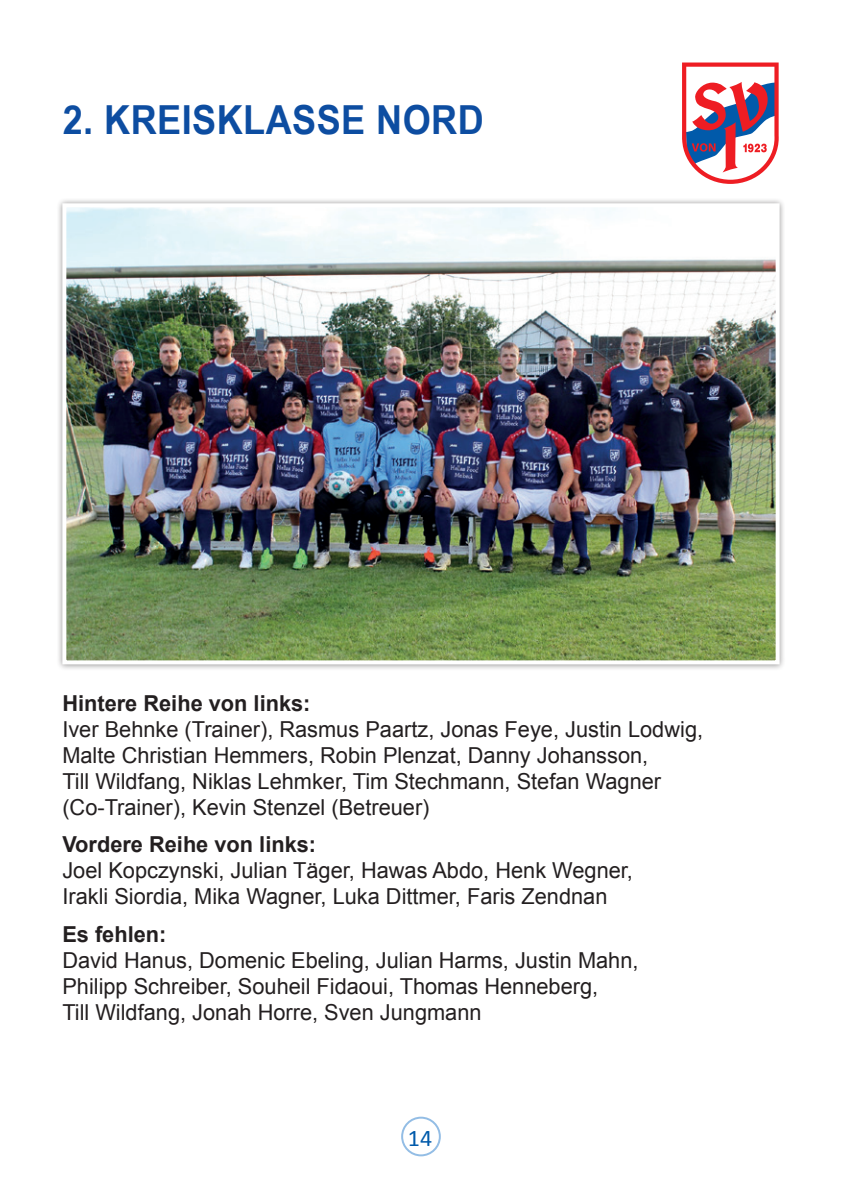
<style>
.page{position:relative;width:842px;height:1191px;background:#fff}
.page>*{position:absolute;margin:0;border:0;box-sizing:border-box;transform-origin:0 0}
.t1{font:700 40px "Arial Narrow";letter-spacing:.01em;color:#0d4da1;scale:1.1 1}
.t2{font:24px "Calibri";color:#015aaa}
.t3{font:22px/26px "Arial";color:#231f20}
.t4{font:700 22px "Arial";color:#231f20}
</style>
<div class="page">
<div style="left:401px;top:1116px;width:40px;height:40px;border:2px solid #93bde5;border-radius:50%"></div>
<svg style="left:682px;top:62px;width:97px;height:122px"></svg>
<div style="left:56px;top:197px;width:730px;height:473px;background:#231f20;opacity:.5"></div>
<img style="left:67px;top:208px;width:708px;height:451px">
<div style="left:62px;top:203px;width:718px;height:461px;border:4px solid #fff"></div>
<h1 class="t1" style="left:63px;top:90px;width:384px">2. KREISKLASSE NORD</h1>
<p class="t4" style="left:62px;top:688px;width:250px">Hintere Reihe von links:</p>
<p class="t3" style="left:62px;top:716px;width:642px">Iver Behnke (Trainer), Rasmus Paartz, Jonas Feye, Justin Lodwig, Malte Christian Hemmers, Robin Plenzat, Danny Johansson,<br>Till Wildfang, Niklas Lehmker, Tim Stechmann, Stefan Wagner (Co-Trainer), Kevin Stenzel (Betreuer)</p>
<p class="t4" style="left:62px;top:830px;width:255px">Vordere Reihe von links:</p>
<p class="t3" style="left:62px;top:857px;width:572px">Joel Kopczynski, Julian Täger, Hawas Abdo, Henk Wegner,<br>Irakli Siordia, Mika Wagner, Luka Dittmer, Faris Zendnan</p>
<p class="t4" style="left:62px;top:919px;width:106px">Es fehlen:</p>
<p class="t3" style="left:62px;top:947px;width:578px">David Hanus, Domenic Ebeling, Julian Harms, Justin Mahn,<br>Philipp Schreiber, Souheil Fidaoui, Thomas Henneberg,<br>Till Wildfang, Jonah Horre, Sven Jungmann</p>
<p class="t2" style="left:408px;top:1120px;width:26px">14</p>
</div>
